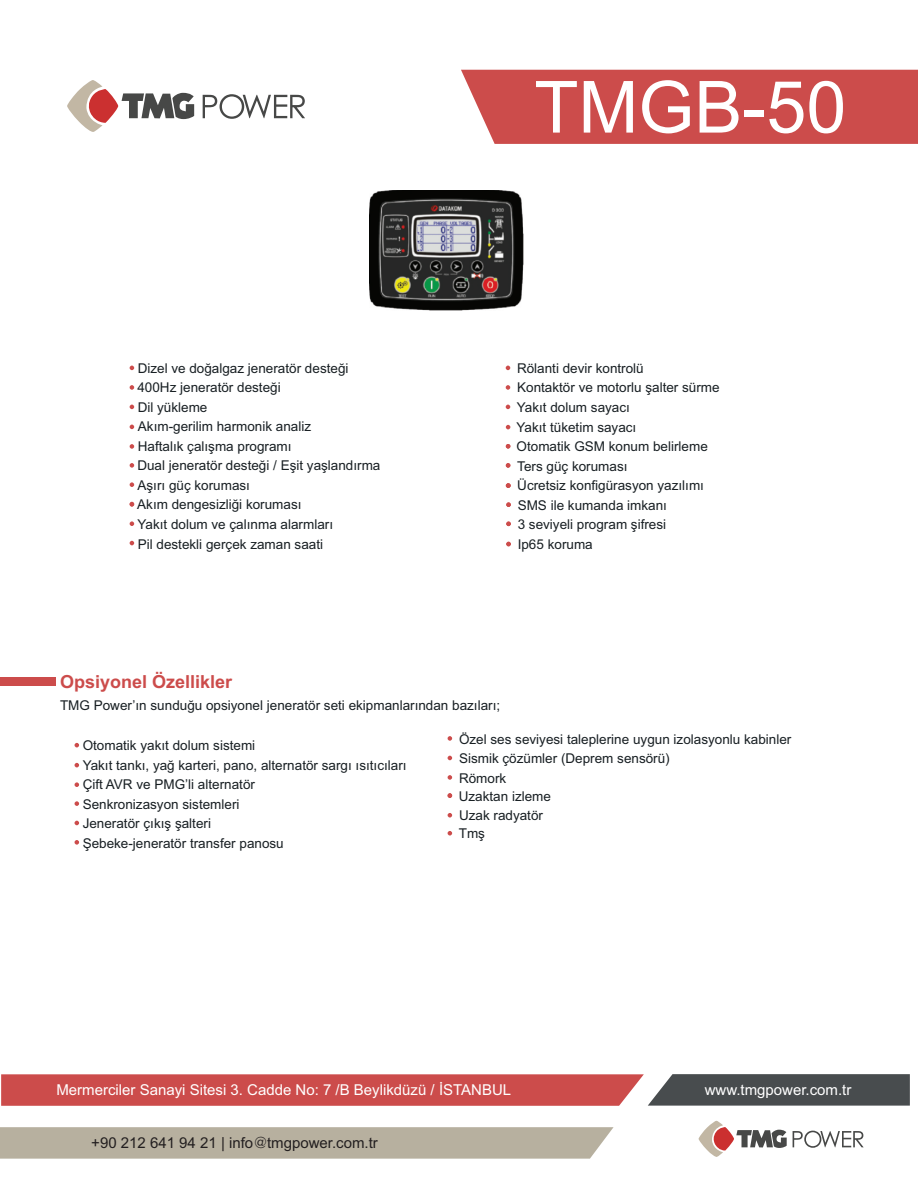
<style>
.page{position:relative;width:918px;height:1188px;background:#fff}
.page>*{position:absolute;margin:0;border:0;box-sizing:border-box;transform-origin:0 0}
.t1{font:72px "Arial";color:#fff}
.t2{font:700 18px "Arial";color:#cc4c4b}
.t3{font:15px "Arial";color:#fff}
.t4{font:15px "Arial";color:#231f20}
.t5{font:13.5px/19.5px "Arial";color:#181f23}
.s1{font-family:"Century Gothic"}
</style>
<div class="page">
<div style="left:0;top:678px;width:55px;height:8px;background:#cc4c4b"></div>
<svg style="left:448px;top:736px;width:4px;height:5px"></svg>
<svg style="left:448px;top:756px;width:4px;height:4px"></svg>
<svg style="left:75px;top:743px;width:4px;height:4px"></svg>
<svg style="left:448px;top:775px;width:4px;height:5px"></svg>
<svg style="left:75px;top:763px;width:4px;height:4px"></svg>
<svg style="left:75px;top:782px;width:4px;height:5px"></svg>
<svg style="left:75px;top:801px;width:4px;height:5px"></svg>
<svg style="left:75px;top:821px;width:4px;height:4px"></svg>
<svg style="left:75px;top:840px;width:4px;height:5px"></svg>
<svg style="left:0;top:1127px;width:614px;height:32px;background:#b9b2a2"></svg>
<svg style="left:1px;top:1074px;width:909px;height:32px;background:#aa5454"></svg>
<svg style="left:699px;top:1121px;width:88px;height:36px"></svg>
<svg style="left:793px;top:1131px;width:71px;height:17px"></svg>
<div style="left:461px;top:70px;width:457px;height:74px;background:#cc4c4b"></div>
<svg style="left:67px;top:80px;width:127px;height:52px"></svg>
<svg style="left:203px;top:94px;width:102px;height:25px"></svg>
<img style="left:369px;top:190px;width:154px;height:120px">
<svg style="left:130px;top:366px;width:4px;height:4px"></svg>
<svg style="left:506px;top:366px;width:4px;height:4px"></svg>
<svg style="left:130px;top:385px;width:4px;height:5px"></svg>
<svg style="left:506px;top:385px;width:4px;height:5px"></svg>
<svg style="left:130px;top:405px;width:4px;height:4px"></svg>
<svg style="left:506px;top:405px;width:4px;height:4px"></svg>
<svg style="left:506px;top:425px;width:4px;height:4px"></svg>
<svg style="left:130px;top:425px;width:4px;height:4px"></svg>
<svg style="left:130px;top:444px;width:4px;height:5px"></svg>
<svg style="left:130px;top:463px;width:4px;height:5px"></svg>
<svg style="left:130px;top:482px;width:4px;height:5px"></svg>
<svg style="left:130px;top:502px;width:4px;height:5px"></svg>
<svg style="left:130px;top:521px;width:4px;height:5px"></svg>
<svg style="left:130px;top:541px;width:4px;height:4px"></svg>
<svg style="left:506px;top:444px;width:4px;height:5px"></svg>
<svg style="left:506px;top:463px;width:4px;height:5px"></svg>
<svg style="left:506px;top:483px;width:5px;height:5px"></svg>
<svg style="left:506px;top:502px;width:5px;height:5px"></svg>
<svg style="left:506px;top:522px;width:5px;height:4px"></svg>
<svg style="left:506px;top:542px;width:5px;height:4px"></svg>
<svg style="left:448px;top:793px;width:4px;height:5px"></svg>
<svg style="left:448px;top:813px;width:4px;height:5px"></svg>
<svg style="left:448px;top:831px;width:4px;height:5px"></svg>
<h1 class="t1" style="left:534px;top:80px;width:314px">TMGB-50</h1>
<p class="t5" style="left:137px;top:360px;width:245px">Dizel ve doğalgaz jeneratör desteği<br>400Hz jeneratör desteği<br>Dil yükleme<br>Akım-gerilim harmonik analiz<br>Haftalık çalışma programı<br>Dual jeneratör desteği / Eşit yaşlandırma<br>Aşırı güç koruması<br>Akım dengesizliği koruması</p>
<p class="t5" style="left:517px;top:360px;width:205px">Rölanti devir kontrolü<br>Kontaktör ve motorlu şalter sürme<br>Yakıt dolum sayacı<br>Yakıt tüketim sayacı<br>Otomatik GSM konum belirleme<br>Ters güç koruması<br>Ücretsiz konfigürasyon yazılımı</p>
<p class="t5" style="left:138px;top:516px;width:197px">Yakıt dolum ve çalınma alarmları<br>Pil destekli gerçek zaman saati</p>
<p class="t5" style="left:518px;top:496px;width:151px;text-align:justify">SMS ile kumanda imkanı 3 seviyeli program şifresi Ip65 koruma</p>
<h2 class="t2" style="left:60px;top:675px;width:174px">Opsiyonel Özellikler</h2>
<p class="t5" style="left:60px;top:697px;width:442px">TMG Power’ın sunduğu opsiyonel jeneratör seti ekipmanlarından bazıları;</p>
<p class="t5" style="left:83px;top:737px;width:325px">Otomatik yakıt dolum sistemi<br>Yakıt tankı, yağ karteri, pano, alternatör sargı ısıtıcıları Çift AVR ve PMG’li alternatör<br>Senkronizasyon sistemleri<br>Jeneratör çıkış şalteri<br>Şebeke-jeneratör transfer panosu</p>
<p class="t5" style="left:459px;top:730px;width:334px">Özel ses seviyesi taleplerine uygun izolasyonlu kabinler<br>Sismik çözümler (Deprem sensörü)<br>Römork</p>
<p class="t5" style="left:459px;top:787px;width:94px">Uzaktan izleme<br>Uzak radyatör</p>
<p class="t5" style="left:459px;top:825px;width:28px">Tmş</p>
<p class="t3" style="left:56px;top:1084px;width:456px">Mermerciler Sanayi Sitesi 3. Cadde No: 7 /B Beylikdüzü / İSTANBUL</p>
<p class="t4" style="left:91px;top:1137px;width:288px">+90 212 641 94 21 | info<span class="s1">@</span>tmgpower.com.tr</p>
<p class="t3" style="left:705px;top:1084px;width:148px">www.tmgpower.com.tr</p>
</div>
